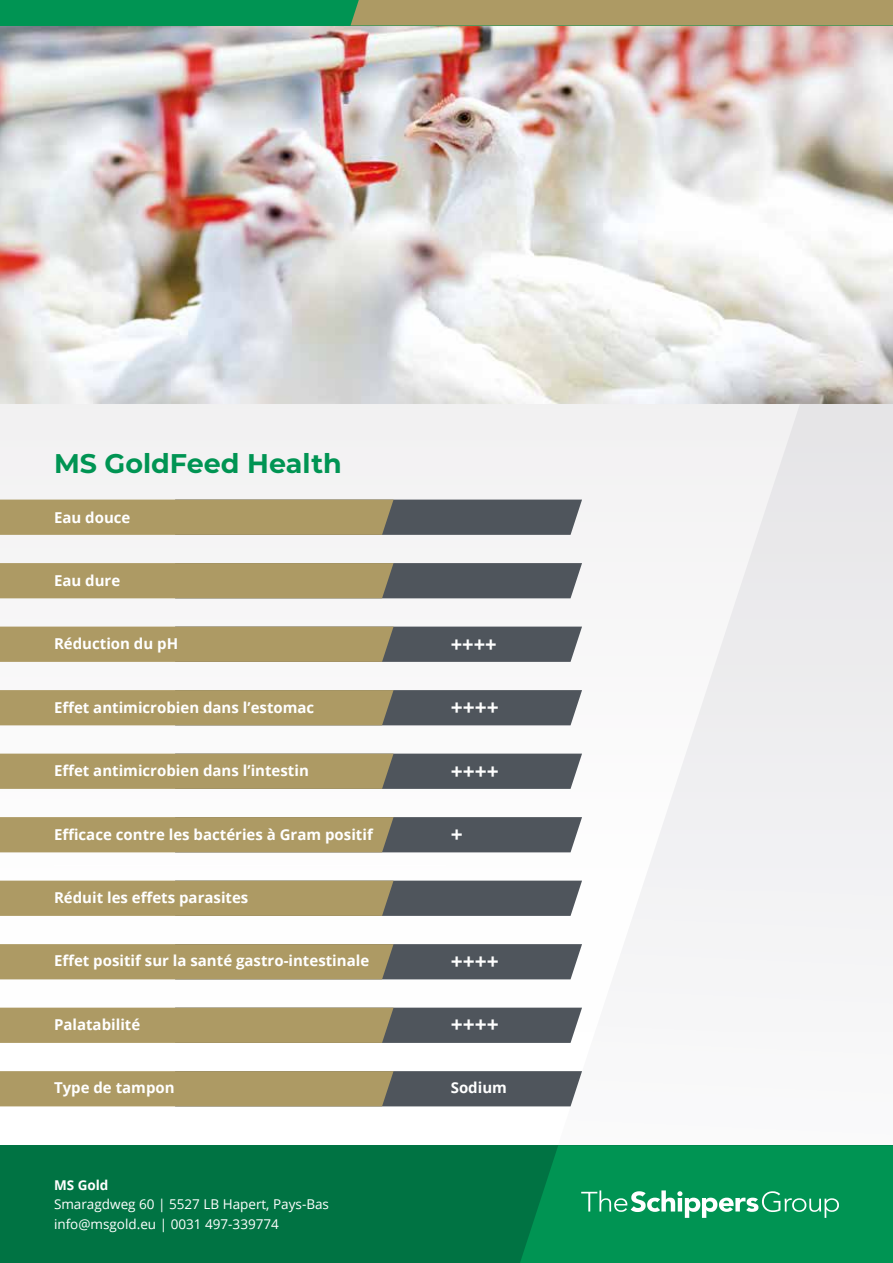
<style>
.page{position:relative;width:893px;height:1263px;background:#fff}
.page>*{position:absolute;margin:0;border:0;box-sizing:border-box;transform-origin:0 0}
.t1{font:700 27px "Montserrat";color:#009453}
.t2{font:700 21px "Open Sans";color:#fff}
.t3{font:700 21px "Open Sans";color:#fff;scale:.96 1}
.t4{font:700 15px "Open Sans";color:#fff}
.t5{font:13.5px/19.5px "Open Sans";color:#fff}
.t6{font:700 13.5px "Open Sans";color:#fff}
</style>
<div class="page">
<div style="left:0;top:0;width:893px;height:1032px;background:#f8f8f8"></div>
<svg style="left:515px;top:404px;width:378px;height:703px"></svg>
<img style="left:0;top:26px;width:893px;height:378px">
<div style="left:0;top:0;width:893px;height:26px;background:#009453"></div>
<div style="left:350px;top:0;width:543px;height:26px;background:#ad9a64"></div>
<div style="left:0;top:1145px;width:893px;height:118px;background:#007343"></div>
<svg style="left:520px;top:1145px;width:373px;height:118px;background:#099658"></svg>
<svg style="left:0;top:500px;width:582px;height:35px;background:#8f8463"></svg>
<svg style="left:0;top:563px;width:582px;height:35px;background:#8f8463"></svg>
<svg style="left:0;top:627px;width:582px;height:35px;background:#8f8463"></svg>
<svg style="left:0;top:690px;width:582px;height:35px;background:#8f8463"></svg>
<svg style="left:0;top:754px;width:582px;height:35px;background:#8f8463"></svg>
<svg style="left:0;top:817px;width:582px;height:35px;background:#8f8463"></svg>
<svg style="left:0;top:881px;width:582px;height:35px;background:#8f8463"></svg>
<svg style="left:0;top:944px;width:582px;height:35px;background:#8f8463"></svg>
<svg style="left:0;top:1008px;width:582px;height:35px;background:#8f8463"></svg>
<svg style="left:0;top:1071px;width:582px;height:35px;background:#8f8463"></svg>
<hr style="left:54px;top:865px;width:392px;height:1px;background:#fff">
<hr style="left:54px;top:928px;width:392px;height:1px;background:#fff">
<hr style="left:54px;top:992px;width:392px;height:1px;background:#fff">
<h1 class="t1" style="left:54px;top:444px;width:289px">MS GoldFeed Health</h1>
<p class="t4" style="left:54px;top:507px;width:78px">Eau douce</p>
<p class="t4" style="left:54px;top:570px;width:68px">Eau dure</p>
<p class="t4" style="left:54px;top:633px;width:126px">Réduction du pH</p>
<h2 class="t3" style="left:451px;top:629px;width:49px">++++</h2>
<p class="t4" style="left:54px;top:697px;width:262px">Effet antimicrobien dans l’estomac</p>
<h2 class="t2" style="left:451px;top:693px;width:49px">++++</h2>
<p class="t4" style="left:54px;top:760px;width:256px">Effet antimicrobien dans l’intestin</p>
<h2 class="t2" style="left:451px;top:756px;width:49px">++++</h2>
<p class="t4" style="left:54px;top:823px;width:320px">Efficace contre les bactéries à Gram positif</p>
<h2 class="t2" style="left:451px;top:819px;width:13px">+</h2>
<p class="t4" style="left:54px;top:887px;width:196px">Réduit les effets parasites</p>
<p class="t4" style="left:54px;top:950px;width:317px">Effet positif sur la santé gastro-intestinale</p>
<h2 class="t2" style="left:451px;top:946px;width:49px">++++</h2>
<p class="t4" style="left:54px;top:1014px;width:88px">Palatabilité</p>
<h2 class="t2" style="left:451px;top:1010px;width:49px">++++</h2>
<p class="t4" style="left:54px;top:1077px;width:122px">Type de tampon</p>
<p class="t4" style="left:451px;top:1077px;width:58px">Sodium</p>
<p class="t6" style="left:54px;top:1175px;width:56px">MS Gold</p>
<p class="t5" style="left:54px;top:1194px;width:277px">Smaragdweg 60 | 5527 LB Hapert, Pays-Bas info@msgold.eu | 0031 497-339774</p>
</div>
